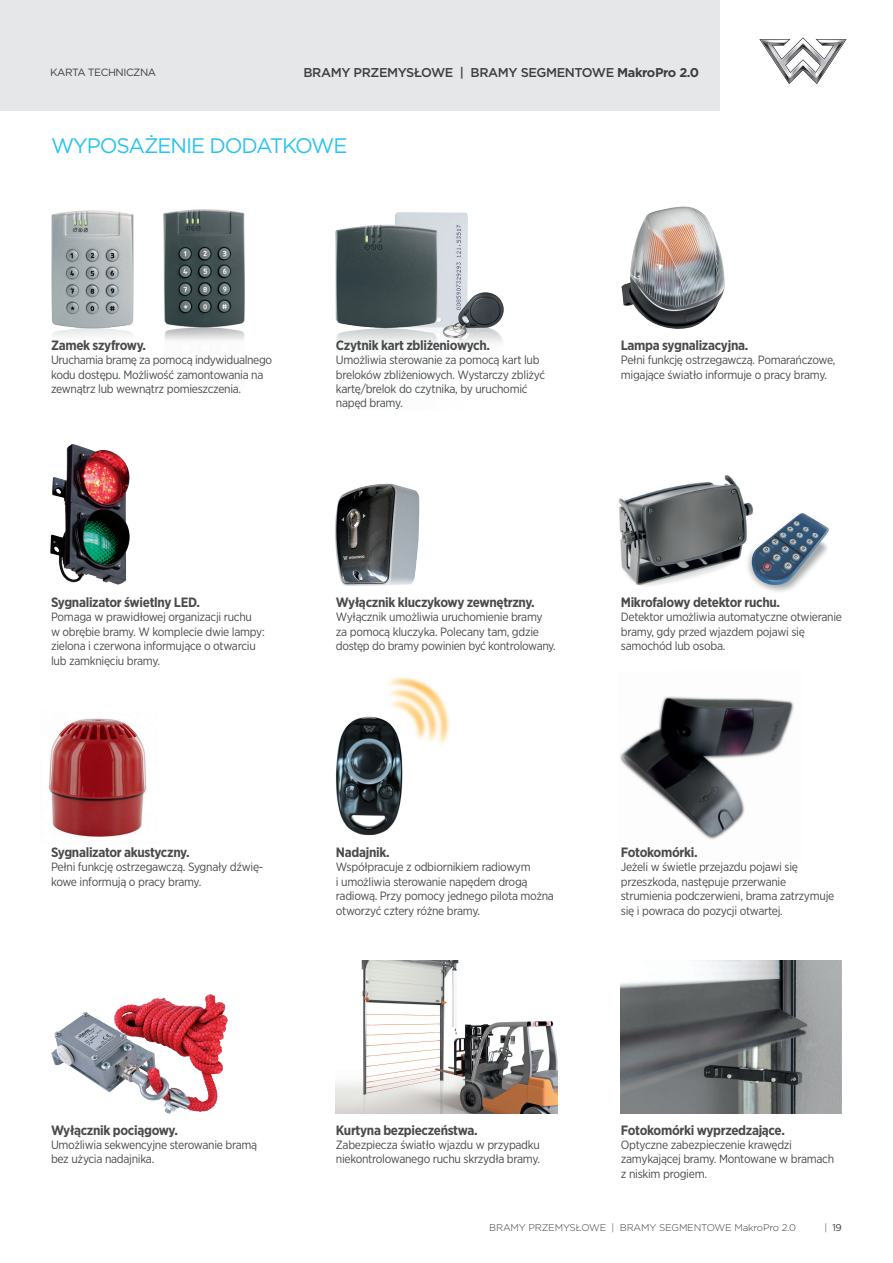
<style>
.page{position:relative;width:893px;height:1263px;background:#fff}
.page>*{position:absolute;margin:0;border:0;box-sizing:border-box;transform-origin:0 0}
.Page_header{font:21px "Gotham";letter-spacing:-.05em;color:#29c3f0}
.t1{font:700 13.5px "Gotham Narrow";letter-spacing:-.025em;color:#4a4b4c}
.t2{font:500 12.75px "Gotham";letter-spacing:-.03em;color:#3e3e3f}
.t3{font:12px/14.4px "Gotham Narrow";letter-spacing:-.025em;color:#4a4b4c}
.t4{font:10.5px "Gotham";letter-spacing:-.045em;color:#3e3e3f}
.t5{font:300 9.75px "Gotham";letter-spacing:-.015em;color:#3e3e3f}
.t6{font:9.75px "Gotham";color:#3e3e3f}
.s1{font-weight:700}
.s2{font-weight:300}
</style>
<div class="page">
<div style="left:0;top:0;width:721px;height:111px;background:#e6e7e9"></div>
<svg style="left:759px;top:37px;width:88px;height:47px"></svg>
<img style="left:621px;top:960px;width:221px;height:153px">
<img style="left:620px;top:696px;width:174px;height:144px">
<img style="left:619px;top:475px;width:210px;height:117px">
<img style="left:335px;top:212px;width:169px;height:132px">
<img style="left:163px;top:209px;width:82px;height:132px">
<img style="left:51px;top:210px;width:83px;height:126px">
<img style="left:335px;top:484px;width:85px;height:102px">
<img style="left:51px;top:994px;width:177px;height:119px">
<img style="left:335px;top:677px;width:115px;height:159px">
<img style="left:621px;top:206px;width:104px;height:123px">
<img style="left:50px;top:444px;width:80px;height:141px">
<img style="left:48px;top:718px;width:99px;height:119px">
<img style="left:336px;top:960px;width:221px;height:153px">
<p class="t4" style="left:50px;top:66px;width:108px">KARTA TECHNICZNA</p>
<p class="t2" style="left:303px;top:65px;width:397px">BRAMY PRZEMYSŁOWE | BRAMY SEGMENTOWE <span class="s1">MakroPro 2.0</span></p>
<p class="Page_header" style="left:51px;top:132px;width:298px">WYPOSAŻENIE DODATKOWE</p>
<p class="t1" style="left:51px;top:336px;width:97px">Zamek szyfrowy.</p>
<p class="t3" style="left:51px;top:352px;width:223px">Uruchamia bramę za pomocą indywidualnego kodu dostępu. Możliwość zamontowania na zewnątrz lub wewnątrz pomieszczenia.</p>
<p class="t1" style="left:336px;top:336px;width:156px">Czytnik kart zbliżeniowych.</p>
<p class="t3" style="left:336px;top:352px;width:211px">Umożliwia sterowanie za pomocą kart lub breloków zbliżeniowych. Wystarczy zbliżyć kartę/brelok do czytnika, by uruchomić napęd bramy.</p>
<p class="t1" style="left:621px;top:336px;width:129px">Lampa sygnalizacyjna.</p>
<p class="t3" style="left:621px;top:352px;width:216px">Pełni funkcję ostrzegawczą. Pomarańczowe, migające światło informuje o pracy bramy.</p>
<p class="t1" style="left:51px;top:594px;width:150px">Sygnalizator świetlny LED.</p>
<p class="t3" style="left:51px;top:610px;width:215px">Pomaga w prawidłowej organizacji ruchu<br>w obrębie bramy. W komplecie dwie lampy: zielona i czerwona informujące o otwarciu lub zamknięciu bramy.</p>
<p class="t1" style="left:51px;top:844px;width:140px">Sygnalizator akustyczny.</p>
<p class="t3" style="left:51px;top:860px;width:214px">Pełni funkcję ostrzegawczą. Sygnały dźwię&shy;kowe informują o pracy bramy.</p>
<p class="t1" style="left:336px;top:594px;width:200px">Wyłącznik kluczykowy zewnętrzny.</p>
<p class="t3" style="left:336px;top:610px;width:221px">Wyłącznik umożliwia uruchomienie bramy za pomocą kluczyka. Polecany tam, gdzie dostęp do bramy powinien być kontrolowany.</p>
<p class="t1" style="left:621px;top:594px;width:161px">Mikrofalowy detektor ruchu.</p>
<p class="t3" style="left:621px;top:610px;width:223px">Detektor umożliwia automatyczne otwieranie bramy, gdy przed wjazdem pojawi się samochód lub osoba.</p>
<p class="t1" style="left:336px;top:844px;width:55px">Nadajnik.</p>
<p class="t3" style="left:336px;top:860px;width:220px">Współpracuje z odbiornikiem radiowym<br>i umożliwia sterowanie napędem drogą radiową. Przy pomocy jednego pilota można otworzyć cztery różne bramy.</p>
<p class="t1" style="left:621px;top:844px;width:78px">Fotokomórki.</p>
<p class="t3" style="left:621px;top:860px;width:215px">Jeżeli w świetle przejazdu pojawi się przeszkoda, następuje przerwanie strumienia podczerwieni, brama zatrzymuje się i powraca do pozycji otwartej.</p>
<p class="t1" style="left:51px;top:1121px;width:129px">Wyłącznik pociągowy.</p>
<p class="t3" style="left:51px;top:1137px;width:208px">Umożliwia sekwencyjne sterowanie bramą bez użycia nadajnika.</p>
<p class="t1" style="left:336px;top:1121px;width:143px">Kurtyna bezpieczeństwa.</p>
<p class="t3" style="left:336px;top:1137px;width:206px">Zabezpiecza światło wjazdu w przypadku niekontrolowanego ruchu skrzydła bramy.</p>
<p class="t1" style="left:621px;top:1121px;width:166px">Fotokomórki wyprzedzające.</p>
<p class="t3" style="left:621px;top:1137px;width:215px">Optyczne zabezpieczenie krawędzi zamykającej bramy. Montowane w bramach z niskim progiem.</p>
<p class="t5" style="left:489px;top:1221px;width:308px">BRAMY PRZEMYSŁOWE | BRAMY SEGMENTOWE MakroPro 2.0</p>
<p class="t6" style="left:824px;top:1221px;width:19px"><span class="s2">|</span> 19</p>
</div>
